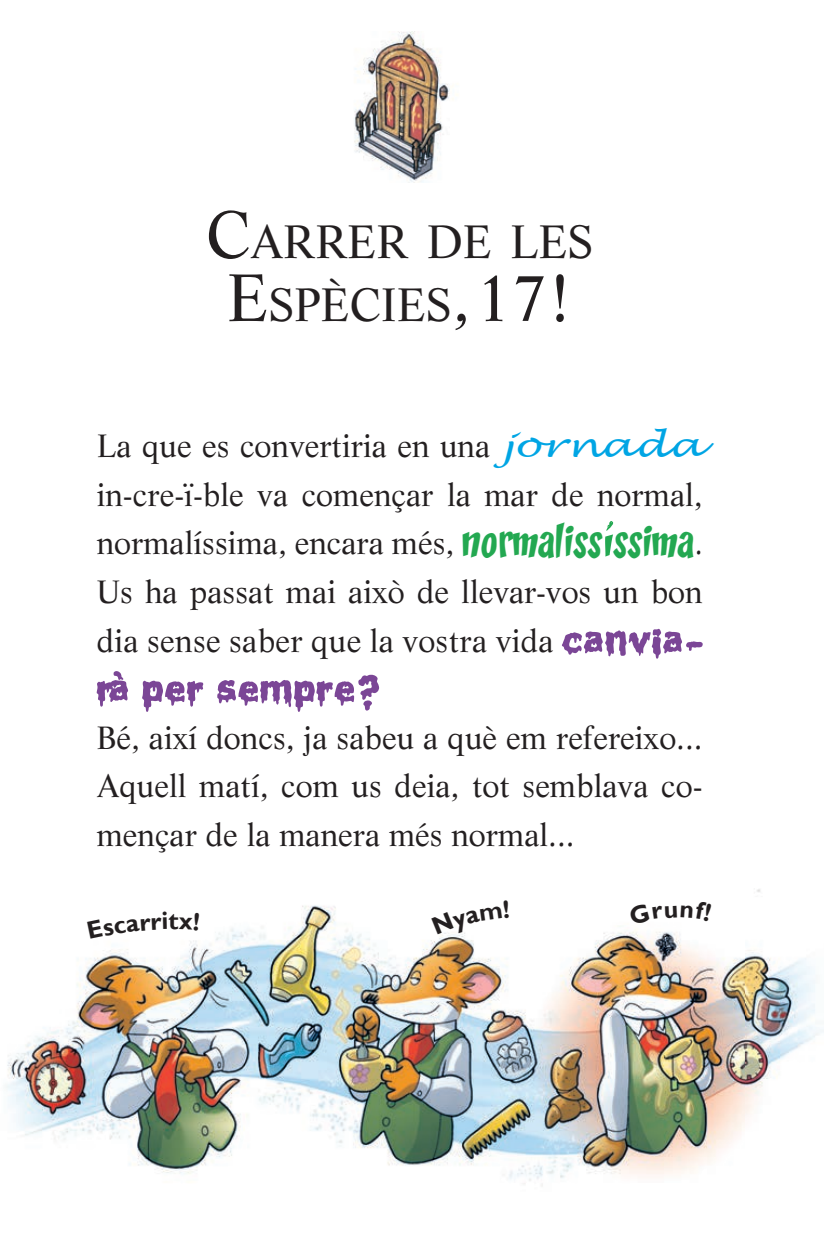
<style>
.page{position:relative;width:831px;height:1243px;background:#fff}
.page>*{position:absolute;margin:0;border:0;box-sizing:border-box;transform-origin:0 0}
.t1{font:45.68px/63px "Life";color:#231f20;text-align:center}
.t2{font:31.5px/48.6px "Life";color:#231f20;text-align:justify}
.t3{font:700 24.75px "Gill Sans";color:#231f20}
.s1{font-size:65.25px}
.s2{font-family:"Lucida Handwriting";font-style:italic;font-size:33.75px;color:#00a5e4}
.s3{font-family:"CC Zoinks";font-size:40.5px;color:#23a851}
</style>
<div class="page">
<svg style="left:605px;top:521px;width:8px;height:35px"></svg>
<svg style="left:562px;top:629px;width:141px;height:29px"></svg>
<svg style="left:97px;top:671px;width:282px;height:41px"></svg>
<img style="left:6px;top:889px;width:817px;height:297px">
<img style="left:354px;top:32px;width:96px;height:151px">
<svg style="left:87px;top:912px;width:80px;height:27px"></svg>
<svg style="left:179px;top:913px;width:20px;height:17px"></svg>
<svg style="left:432px;top:900px;width:77px;height:34px"></svg>
<svg style="left:629px;top:901px;width:83px;height:23px"></svg>
<h1 class="t1" style="left:206px;top:209px;width:390px"><span class="s1">C</span>ARRER DE LES<br><span class="s1">E</span>SPÈCIES<span class="s1">,17!</span></h1>
<p class="t2" style="left:97px;top:421px;width:607px">La que es convertiria en una <span class="s2">jornada </span>in-cre-ï-ble va començar la mar de normal, normalíssima, encara més, <span class="s3">normaliss ssima</span>.<br>Us ha passat mai això de llevar-vos un bon dia sense saber que la vostra vida</p>
<p class="t2" style="left:97px;top:712px;width:607px">Bé, així doncs, ja sabeu a què em refereixo...<br>Aquell matí, com us deia, tot semblava co&shy;mençar de la manera més normal...</p>
<p class="t3" style="left:169px;top:906px;width:12px">t</p>
</div>
